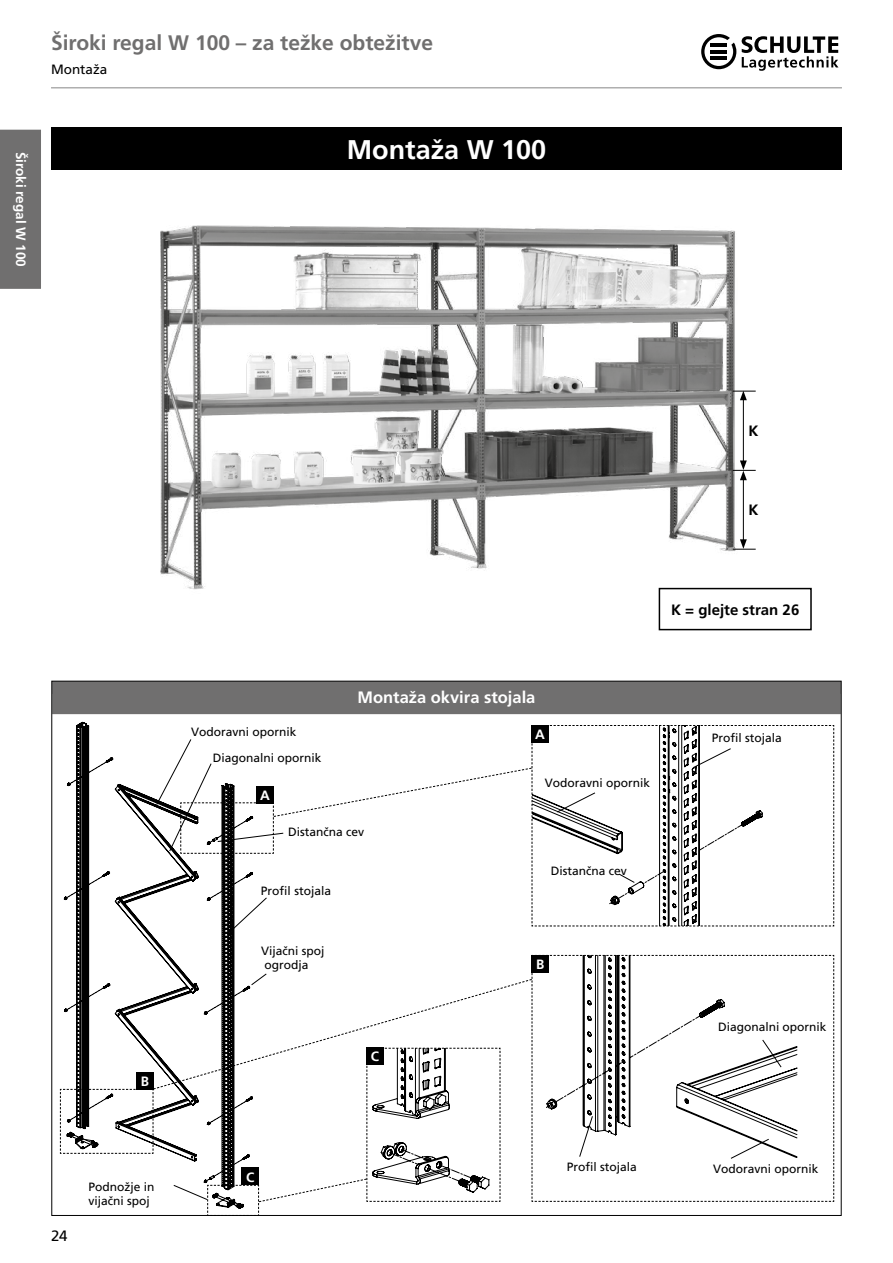
<style>
.page{position:relative;width:893px;height:1263px;background:#fff}
.page>*{position:absolute;margin:0;border:0;box-sizing:border-box;transform-origin:0 0}
.t1{font:700 27px "Frutiger LT Com";color:#fff}
.t2{font:700 21px "Frutiger LT Com";color:#706f6f}
.t3{font:700 16.5px "Frutiger LT Com";color:#fff}
.t4{font:700 15px "Frutiger LT Com";color:#000}
.t5{font:15px "Frutiger LT Com";color:#000}
.t6{font:700 13.5px "Frutiger LT Com";color:#fff}
.t7{font:13.5px "Frutiger LT Com";color:#000}
.t8{font:12px/14.4px "Frutiger LT Com";color:#000}
</style>
<div class="page">
<hr style="left:51px;top:87px;width:791px;height:1px;background:#878787">
<svg style="left:701px;top:34px;width:35px;height:35px"></svg>
<hr style="left:711px;top:44px;width:16px;height:3px;background:#000">
<hr style="left:711px;top:50px;width:16px;height:3px;background:#000">
<hr style="left:711px;top:56px;width:16px;height:4px;background:#000">
<svg style="left:742px;top:36px;width:96px;height:35px"></svg>
<div style="left:0;top:129px;width:41px;height:160px;background:#706f6f"></div>
<div style="left:52px;top:681px;width:789px;height:33px;background:#706f6f"></div>
<img style="left:160px;top:225px;width:595px;height:381px">
<div style="left:51px;top:128px;width:791px;height:42px;background:#000"></div>
<svg style="left:56px;top:714px;width:199px;height:440px"></svg>
<svg style="left:71px;top:871px;width:182px;height:84px"></svg>
<svg style="left:60px;top:955px;width:774px;height:261px"></svg>
<svg style="left:156px;top:725px;width:678px;height:210px"></svg>
<div style="left:257px;top:786px;width:17px;height:17px;background:#000"></div>
<div style="left:532px;top:725px;width:17px;height:17px;background:#000"></div>
<div style="left:136px;top:1072px;width:17px;height:17px;background:#000"></div>
<div style="left:532px;top:955px;width:17px;height:17px;background:#000"></div>
<div style="left:242px;top:1168px;width:17px;height:17px;background:#000"></div>
<div style="left:366px;top:1048px;width:17px;height:17px;background:#000"></div>
<hr style="left:743px;top:398px;width:1px;height:65px;background:#000">
<svg style="left:733px;top:391px;width:23px;height:9px"></svg>
<hr style="left:743px;top:478px;width:1px;height:64px;background:#000">
<svg style="left:733px;top:460px;width:23px;height:20px"></svg>
<svg style="left:733px;top:539px;width:23px;height:11px"></svg>
<div style="left:659px;top:588px;width:153px;height:42px;border:2px solid #000"></div>
<h2 class="t2" style="left:51px;top:30px;width:384px">Široki regal W 100 – za težke obtežitve</h2>
<p class="t7" style="left:51px;top:61px;width:58px">Montaža</p>
<p class="t6" style="left:29px;top:152px;width:117px;rotate:90deg">Široki regal W 100</p>
<h1 class="t1" style="left:347px;top:134px;width:201px">Montaža W 100</h1>
<p class="t6" style="left:141px;top:1073px;width:10px">B</p>
<p class="t5" style="left:51px;top:1227px;width:18px">24</p>
<p class="t8" style="left:89px;top:1179px;width:68px">Podnožje in vijačni spoj</p>
<p class="t4" style="left:748px;top:422px;width:12px">K</p>
<p class="t4" style="left:748px;top:501px;width:12px">K</p>
<p class="t4" style="left:671px;top:601px;width:130px">K = glejte stran 26</p>
<p class="t8" style="left:213px;top:718px;width:110px;line-height:26.1px;text-indent:-21px">Vodoravni opornik<br>Diagonalni opornik</p>
<p class="t6" style="left:260px;top:787px;width:11px">A</p>
<h3 class="t3" style="left:358px;top:687px;width:179px">Montaža okvira stojala</h3>
<p class="t6" style="left:535px;top:726px;width:11px">A</p>
<p class="t8" style="left:545px;top:776px;width:107px">Vodoravni opornik</p>
<p class="t8" style="left:288px;top:825px;width:78px">Distančna cev</p>
<p class="t8" style="left:261px;top:883px;width:72px">Profil stojala</p>
<p class="t8" style="left:261px;top:943px;width:65px">Vijačni spoj ogrodja</p>
<p class="t6" style="left:371px;top:1049px;width:10px">C</p>
<p class="t8" style="left:551px;top:863px;width:78px">Distančna cev</p>
<p class="t6" style="left:536px;top:956px;width:10px">B</p>
<p class="t8" style="left:712px;top:731px;width:72px">Profil stojala</p>
<p class="t8" style="left:718px;top:1019px;width:110px">Diagonalni opornik</p>
<p class="t6" style="left:246px;top:1169px;width:10px">C</p>
<p class="t8" style="left:567px;top:1160px;width:72px">Profil stojala</p>
<p class="t8" style="left:713px;top:1161px;width:107px">Vodoravni opornik</p>
</div>
